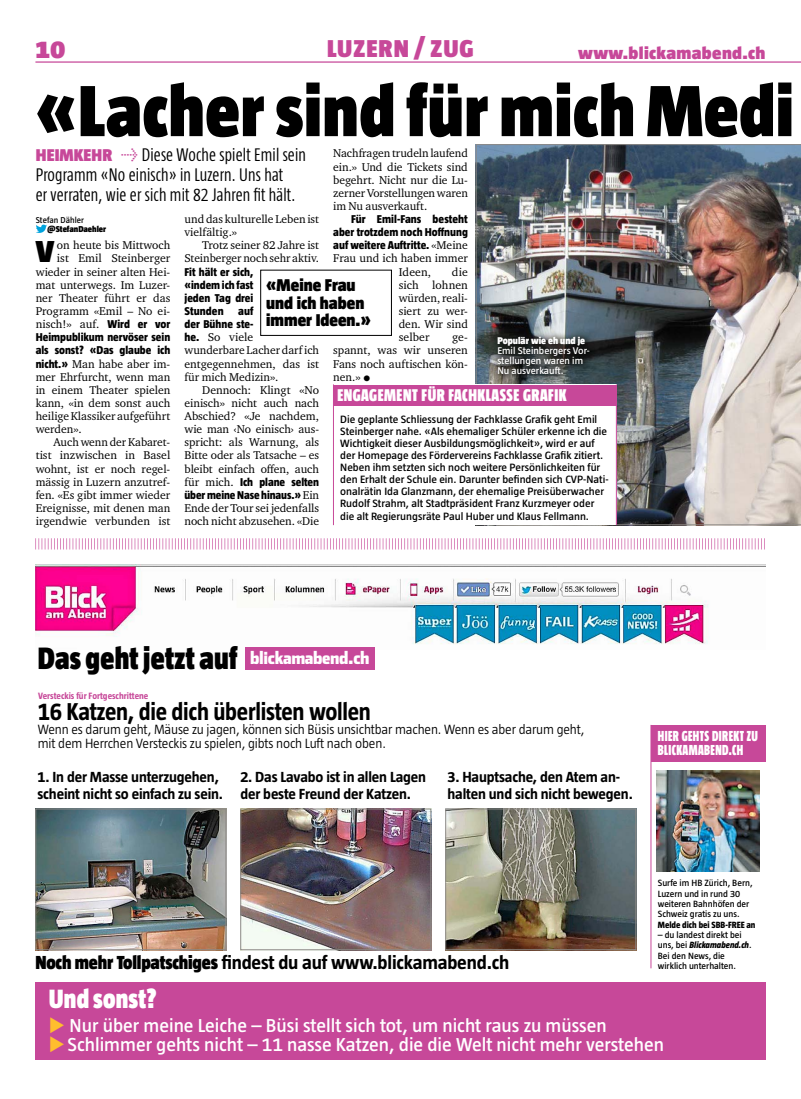
<style>
.page{position:relative;width:801px;height:1099px;background:#fff}
.page>*{position:absolute;margin:0;border:0;box-sizing:border-box;transform-origin:0 0}
._01_Aufmacher_fett_x{font:900 74.25px "Taz";letter-spacing:.01em;color:#000;scale:.95 1}
._01_Aufmacher_fett_x-2{font:900 31.75px "Taz";letter-spacing:.01em;color:#000;scale:.9 1}
._11___Lauftext_Initi{font:900 31.12px "Taz Text";color:#000}
._01_Aufmacher_fett_x-3{font:900 27.25px "Taz";letter-spacing:.01em;color:#fff;scale:.9 1}
.t1{font:700 25px "Taz";letter-spacing:-.01em;color:#000;scale:.95 1}
.t2{font:900 25px "Taz";letter-spacing:.04em;color:#c74899}
.t3{font:900 25px "Taz Text";color:#c74899;scale:1.05 1}
.t4{font:700 19.38px "Taz Text";letter-spacing:-.01em;color:#000;scale:.95 1}
._42_Box_Lauftext_Lig{font:19.25px "Taz Text Regular Grade 106";color:#fff}
._05___Lead_x06{font:300 18.75px/20px "Taz Cd";letter-spacing:.01em;color:#000}
._18_Kernsatz_x10{font:900 17.5px/17.5px "Taz";color:#000}
._41_Box_Titel_Bold_x{font:900 17.5px "Taz Cd";letter-spacing:.03em;color:#fff}
.t5{font:900 17.5px "Taz Text";letter-spacing:.02em;color:#c74899}
.t6{font:900 17.5px "Stainless Cond";letter-spacing:-.02em;color:#fff}
.t7{font:700 15px/16.2px "Taz Text";letter-spacing:-.01em;color:#000;scale:.95 1}
._41_Box_Titel_Bold_x-2{font:900 14.88px/13.8px "Taz Cd";letter-spacing:.03em;color:#fff;scale:.88 1}
.t8{font:300 13.75px/13.8px "Taz Text";letter-spacing:-.01em;color:#000;scale:.95 1}
._12_Lauftext_x08{font:11.62px/13.1px "Charter ITC Pro";color:#000;text-align:justify}
._11___Lauftext_Initi-2{font:11.62px "Charter ITC Pro";color:#000}
._12_Lauftext_x08-2{font:800 11.62px "Taz";color:#000}
._11___Lauftext_Initi-3{font:800 11.62px "Taz";color:#000}
._42_Box_Lauftext_Lig-2{font:10.88px/12.1px "Taz Text Regular Grade 106";color:#000}
._17_Legende_x11{font:10px/10px "Taz Text Regular Grade 106";color:#fff}
.t9{font:700 9.38px "Taz";color:#c74899}
._42_Box_Lauftext_Lig-3{font:9.25px/10.4px "Taz Text Regular Grade 106";color:#000}
._10_Autor_x07{font:900 8.75px/8.8px "Taz";color:#000}
.s1{font-family:"Taz";font-weight:900;font-size:17.5px;color:#c74899}
.s2{font-family:"Meta Serif OT";font-weight:700;font-size:15.75px;color:#c74899}
.s3{font-family:"Charter ITC Pro";font-weight:400}
.s4{font-family:"Taz";font-weight:800}
.s5{font-family:"Taz Text Regular Grade 106";font-weight:400}
.s6{font-family:"Taz";font-weight:900}
.s7{font-family:"Taz";font-weight:800;font-style:italic}
.s8{color:#ffbe2e}
</style>
<div class="page">
<hr style="left:35px;top:61px;width:766px;height:2px;background:#c74899">
<svg style="left:36px;top:225px;width:11px;height:8px"></svg>
<div style="left:260px;top:270px;width:132px;height:65px;border:1px solid #000"></div>
<img style="left:476px;top:144px;width:325px;height:381px">
<div style="left:492px;top:330px;width:107px;height:53px;background:#000;opacity:.6"></div>
<svg style="left:35px;top:538px;width:730px;height:11px"></svg>
<div style="left:333px;top:384px;width:284px;height:141px;background:#fff"></div>
<hr style="left:333px;top:384px;width:1px;height:141px;background:#c74899">
<hr style="left:616px;top:384px;width:1px;height:141px;background:#c74899">
<div style="left:651px;top:725px;width:114px;height:36px;background:#c74899"></div>
<hr style="left:650px;top:725px;width:1px;height:243px;background:#c74899">
<img style="left:657px;top:770px;width:103px;height:101px">
<img style="left:37px;top:810px;width:187px;height:138px">
<div style="left:35px;top:808px;width:191px;height:142px;border:1px solid #8c8986"></div>
<img style="left:242px;top:810px;width:187px;height:138px">
<div style="left:240px;top:808px;width:191px;height:142px;border:1px solid #8c8986"></div>
<img style="left:447px;top:810px;width:187px;height:138px">
<div style="left:445px;top:808px;width:191px;height:142px;border:1px solid #8c8986"></div>
<img style="left:35px;top:564px;width:730px;height:85px">
<div style="left:35px;top:981px;width:730px;height:78px;background:#c74899"></div>
<div style="left:245px;top:647px;width:129px;height:23px;background:#c74899"></div>
<div style="left:333px;top:385px;width:284px;height:20px;background:#c74899"></div>
<p class="t3" style="left:35px;top:35px;width:30px">10</p>
<p class="t2" style="left:327px;top:34px;width:148px">LUZERN / ZUG</p>
<p class="t5" style="left:578px;top:43px;width:189px">www.blickamabend.ch</p>
<p class="_01_Aufmacher_fett_x" style="left:35px;top:69px;width:799px">«Lacher sind für mich Medi</p>
<p class="_05___Lead_x06" style="left:36px;top:144px;width:272px"><span class="s1">HEIMKEHR</span> <span class="s2">→</span> Diese Woche spielt Emil sein<br>Programm «No einisch» in Luzern. Uns hat<br>er verraten, wie er sich mit 82 Jahren fit hält.</p>
<p class="_12_Lauftext_x08" style="left:333px;top:147px;width:136px">Nachfragen trudeln laufend ein.» Und die Tickets sind begehrt. Nicht nur die Lu&shy;zerner Vorstellungen waren im Nu ausverkauft.</p>
<p class="_12_Lauftext_x08-2" style="left:351px;top:213px;width:118px">Für Emil-Fans besteht</p>
<p class="_12_Lauftext_x08-2" style="left:333px;top:226px;width:136px">aber trotzdem noch Hoffnung</p>
<p class="_12_Lauftext_x08-2" style="left:333px;top:239px;width:136px">auf weitere Auftritte. <span class="s3">«Meine</span></p>
<p class="_12_Lauftext_x08" style="left:333px;top:252px;width:136px">Frau und ich haben immer</p>
<p class="_12_Lauftext_x08" style="left:399px;top:265px;width:34px">Ideen,</p>
<p class="_12_Lauftext_x08" style="left:184px;top:212px;width:136px">und das kulturelle Leben ist vielfältig.»</p>
<p class="_12_Lauftext_x08" style="left:184px;top:239px;width:136px;text-align:left;text-indent:18px">Trotz seiner 82 Jahre ist<br>Steinberger noch sehr aktiv.<br><span class="s4">Fit hält er sich,<br>«indem ich fast<br>jeden Tag drei<br>Stunden auf<br>der Bühne ste-<br>he.</span> So viele<br>wunderbare Lacher darf ich entgegennehmen, das ist für mich Medizin».</p>
<p class="_12_Lauftext_x08" style="left:184px;top:383px;width:136px;text-indent:18px">Dennoch: Klingt «No einisch» nicht auch nach Abschied? «Je nachdem, wie man ‹No einisch› aus&shy;spricht: als Warnung, als Bitte oder als Tatsache – es bleibt einfach offen, auch für mich. <span class="s4">Ich plane selten über meine Nase hinaus.»</span> Ein Ende der Tour sei jedenfalls noch nicht abzusehen. «Die</p>
<p class="_10_Autor_x07" style="left:47px;top:216px;width:61px;text-indent:-11px"><span class="s5">Stefan Dähler </span>@StefanDaehler</p>
<p class="_11___Lauftext_Initi" style="left:36px;top:234px;width:20px">V</p>
<p class="_11___Lauftext_Initi-2" style="left:57px;top:238px;width:115px">on heute bis Mittwoch</p>
<p class="_11___Lauftext_Initi-2" style="left:57px;top:251px;width:115px">ist Emil Steinberger</p>
<p class="_11___Lauftext_Initi-2" style="left:36px;top:264px;width:136px">wieder in seiner alten Hei-</p>
<p class="_11___Lauftext_Initi-2" style="left:36px;top:277px;width:136px">mat unterwegs. Im Luzer-</p>
<p class="_11___Lauftext_Initi-2" style="left:36px;top:291px;width:136px">ner Theater führt er das</p>
<p class="_11___Lauftext_Initi-2" style="left:36px;top:304px;width:136px">Programm «Emil – No ei-</p>
<p class="_11___Lauftext_Initi-2" style="left:36px;top:317px;width:136px">nisch!» auf. <span class="s4">Wird er vor</span></p>
<p class="_11___Lauftext_Initi-3" style="left:36px;top:331px;width:136px">Heimpublikum nervöser sein</p>
<p class="_11___Lauftext_Initi-3" style="left:36px;top:344px;width:136px">als sonst? «Das glaube ich</p>
<p class="_11___Lauftext_Initi-2" style="left:36px;top:356px;width:136px"><span class="s4">nicht.»</span> Man habe aber im-</p>
<p class="_11___Lauftext_Initi-2" style="left:36px;top:369px;width:136px">mer Ehrfurcht, wenn man</p>
<p class="_11___Lauftext_Initi-2" style="left:36px;top:382px;width:136px">in einem Theater spielen</p>
<p class="_11___Lauftext_Initi-2" style="left:36px;top:396px;width:136px">kann, «in dem sonst auch</p>
<p class="_11___Lauftext_Initi-2" style="left:36px;top:409px;width:136px">heilige Klassiker aufgeführt</p>
<p class="_11___Lauftext_Initi-2" style="left:36px;top:422px;width:48px">werden».</p>
<p class="_12_Lauftext_x08" style="left:36px;top:435px;width:136px;text-indent:18px">Auch wenn der Kabaret&shy;tist inzwischen in Basel wohnt, ist er noch regel&shy;mässig in Luzern anzutref&shy;fen. «Es gibt immer wieder Ereignisse, mit denen man irgendwie verbunden ist</p>
<p class="_12_Lauftext_x08" style="left:399px;top:265px;width:71px;text-indent:53px">die sich lohnen würden, reali&shy;siert zu wer&shy;den. Wir sind selber</p>
<p class="_18_Kernsatz_x10" style="left:266px;top:276px;width:106px">«Meine Frau und ich haben immer Ideen.»</p>
<p class="_12_Lauftext_x08" style="left:333px;top:330px;width:136px;text-indent:119px">ge&shy;spannt, was wir unseren Fans noch auftischen kön&shy;nen.» ●</p>
<p class="_17_Legende_x11" style="left:497px;top:335px;width:94px"><span class="s6">Populär wie eh und je<br></span>Emil Steinbergers Vor&shy;stellungen waren im<br>Nu ausverkauft.</p>
<p class="_41_Box_Titel_Bold_x" style="left:337px;top:385px;width:231px">ENGAGEMENT FÜR FACHKLASSE GRAFIK</p>
<p class="_42_Box_Lauftext_Lig-2" style="left:340px;top:412px;width:270px">Die geplante Schliessung der Fachklasse Grafik geht Emil Steinberger nahe. «Als ehemaliger Schüler erkenne ich die Wichtigkeit dieser Ausbildungsmöglichkeit», wird er auf der Homepage des Fördervereins Fachklasse Grafik zitiert.<br>Neben ihm setzten sich noch weitere Persönlichkeiten für den Erhalt der Schule ein. Darunter befinden sich CVP-Nati&shy;onalrätin Ida Glanzmann, der ehemalige Preisüberwacher Rudolf Strahm, alt Stadtpräsident Franz Kurzmeyer oder die alt Regierungsräte Paul Huber und Klaus Fellmann.</p>
<p class="_01_Aufmacher_fett_x-2" style="left:38px;top:640px;width:223px">Das geht jetzt auf</p>
<p class="t6" style="left:250px;top:647px;width:121px">blickamabend.ch</p>
<p class="t9" style="left:38px;top:690px;width:112px">Versteckis für Fortgeschrittene</p>
<p class="t1" style="left:38px;top:697px;width:352px">16 Katzen, die dich überlisten wollen</p>
<p class="t8" style="left:38px;top:722px;width:577px">Wenn es darum geht, Mäuse zu jagen, können sich Büsis unsichtbar machen. Wenn es aber darum geht, mit dem Herrchen Versteckis zu spielen, gibts noch Luft nach oben.</p>
<p class="t7" style="left:38px;top:769px;width:197px">1. In der Masse unterzugehen, scheint nicht so einfach zu sein.</p>
<p class="t7" style="left:240px;top:769px;width:197px">2. Das Lavabo ist in allen Lagen der beste Freund der Katzen.</p>
<p class="t7" style="left:447px;top:769px;width:197px">3. Hauptsache, den Atem an&shy;halten und sich nicht bewegen.</p>
<p class="_41_Box_Titel_Bold_x-2" style="left:658px;top:729px;width:115px">HIER GEHTS DIREKT ZU<br>BLICKAMABEND.CH</p>
<p class="_42_Box_Lauftext_Lig-3" style="left:658px;top:877px;width:99px">Surfe im HB Zürich, Bern,<br>Luzern und in rund 30 weiteren Bahnhöfen der<br>Schweiz gratis zu uns.<br><span class="s4">Melde dich bei SBB-FREE an</span></p>
<p class="_42_Box_Lauftext_Lig-3" style="left:658px;top:929px;width:95px">– du landest direkt bei uns, bei <span class="s7">Blickamabend.ch</span>.<br>Bei den News, die wirklich unterhalten.</p>
<p class="t4" style="left:35px;top:951px;width:500px"><span class="s6">Noch mehr Tollpatschiges</span> findest du auf www.blickamabend.ch</p>
<p class="_01_Aufmacher_fett_x-3" style="left:49px;top:983px;width:121px">Und sonst?</p>
<p class="_42_Box_Lauftext_Lig" style="left:49px;top:1014px;width:559px"><span class="s8">◆</span> Nur über meine Leiche – Büsi stellt sich tot, um nicht raus zu müssen</p>
<p class="_42_Box_Lauftext_Lig" style="left:49px;top:1033px;width:617px"><span class="s8">◆</span>Schlimmer gehts nicht – 11 nasse Katzen, die die Welt nicht mehr verstehen</p>
</div>
